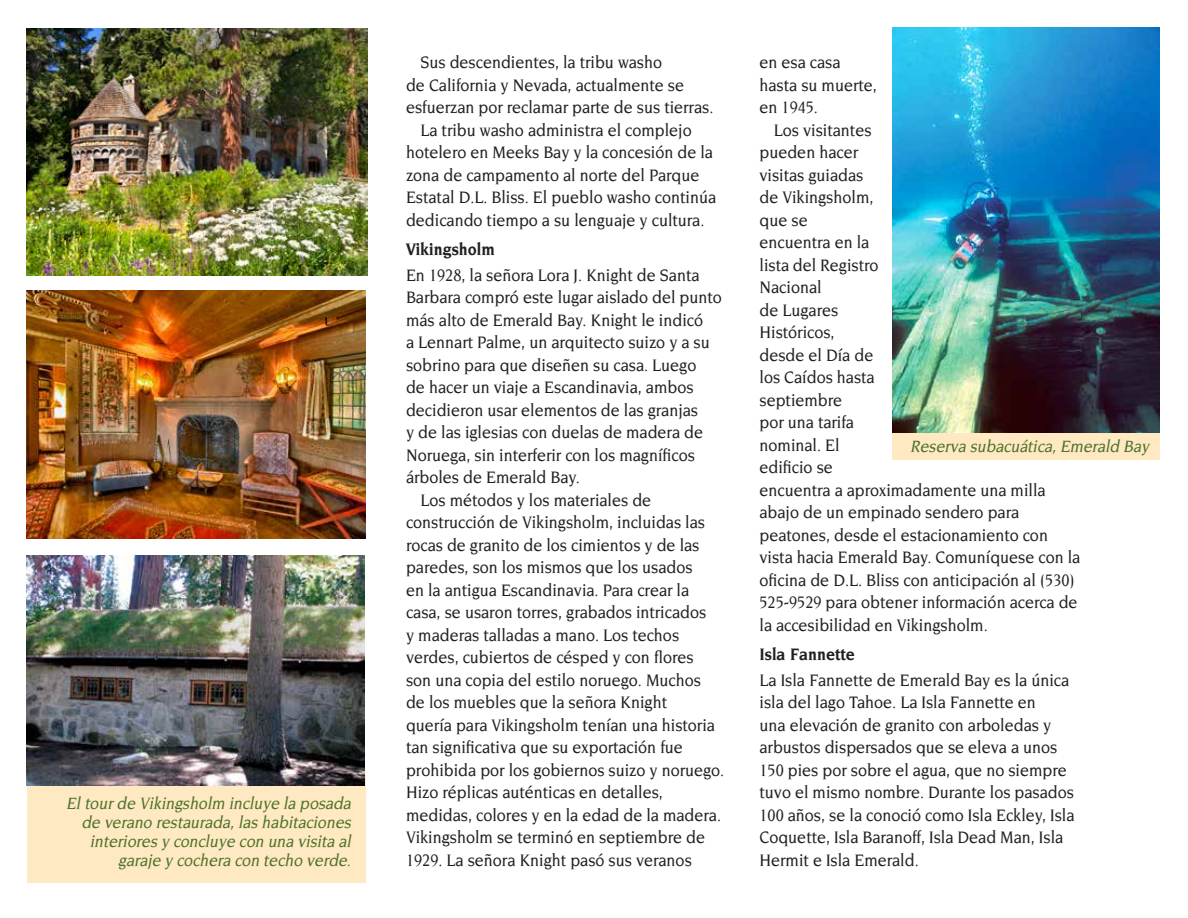
<style>
.page{position:relative;width:1188px;height:918px;background:#fff}
.page>*{position:absolute;margin:0;border:0;box-sizing:border-box;transform-origin:0 0}
.t1{font:500 18px/22.5px "Novarese";color:#231f20;scale:.9 1}
.t2{font:700 18px "Novarese";color:#231f20;scale:.9 1}
.t3{font:italic 500 17.7px/18.8px "Novarese";color:#4c7229;text-align:right;scale:.9 1}
</style>
<div class="page">
<div style="left:27px;top:775px;width:338px;height:108px;background:#ffe9c3"></div>
<img style="left:27px;top:28px;width:340px;height:247px">
<img style="left:27px;top:555px;width:338px;height:230px">
<img style="left:27px;top:291px;width:338px;height:248px">
<img style="left:892px;top:27px;width:268px;height:406px">
<div style="left:892px;top:433px;width:268px;height:27px;background:#ffe9c3"></div>
<p class="t3" style="left:66px;top:794px;width:322px">Eltourde Vikingsholm incluye la posada de verano restaurada,las habitaciones interiores y concluye con una visita al garaje y cochera con techo verde.</p>
<p class="t1" style="left:420px;top:51px;width:270px">Sus descendientes, la tribu washo</p>
<p class="t1" style="left:406px;top:73px;width:311px">de California y Nevada, actualmente se</p>
<p class="t1" style="left:406px;top:96px;width:343px">esfuerzan por reclamar parte de sus tierras.</p>
<p class="t1" style="left:420px;top:118px;width:303px">La tribu washo administra el complejo</p>
<p class="t1" style="left:406px;top:141px;width:343px">hotelero en Meeks Bay y la concesión de la</p>
<p class="t1" style="left:406px;top:163px;width:328px">zona de campamento al norte del Parque</p>
<p class="t1" style="left:406px;top:186px;width:346px">Estatal D.L. Bliss. El pueblo washo continúa</p>
<p class="t1" style="left:406px;top:208px;width:333px">dedicando tiempo a su lenguaje y cultura.</p>
<h2 class="t2" style="left:406px;top:239px;width:100px">Vikingsholm</h2>
<p class="t1" style="left:406px;top:263px;width:352px">En 1928, la señora Lora J. Knight de Santa Barbara compró este lugar aislado del punto más alto de Emerald Bay. Knight le indicó<br>a Lennart Palme, un arquitecto suizo y a su sobrino para que diseñen su casa. Luego<br>de hacer un viaje a Escandinavia, ambos decidieron usar elementos de las granjas<br>y de las iglesias con duelas de madera de Noruega, sin interferir con los magníficos árboles de Emerald Bay.</p>
<p class="t1" style="left:406px;top:488px;width:355px;text-indent:14px">Los métodos y los materiales de construcción de Vikingsholm, incluidas las rocas de granito de los cimientos y de las paredes, son los mismos que los usados<br>en la antigua Escandinavia. Para crear la casa, se usaron torres, grabados intricados<br>y maderas talladas a mano. Los techos verdes, cubiertos de césped y con flores<br>son una copia del estilo noruego. Muchos de los muebles que la señora Knight<br>quería para Vikingsholm tenían una historia tan significativa que su exportación fue prohibida por los gobiernos suizo y noruego.<br>Hizo réplicas auténticas en detalles, medidas, colores y en la edad de la madera.<br>Vikingsholm se terminó en septiembre de 1929. La señora Knight pasó sus veranos</p>
<p class="t1" style="left:760px;top:51px;width:132px">en esa casa hasta su muerte, en 1945.</p>
<p class="t1" style="left:760px;top:118px;width:358px;text-indent:14px">Los visitantes<br>pueden hacer<br>visitas guiadas<br>de Vikingsholm,<br>que se<br>encuentra en la<br>lista del Registro<br>Nacional<br>de Lugares<br>Históricos,<br>desde el Día de<br>los Caídos hasta<br>septiembre<br>por una tarifa<br>nominal. El<br>edificio se<br>encuentra a aproximadamente una milla abajo de un empinado sendero para peatones, desde el estacionamiento con vista hacia Emerald Bay. Comuníquese con la oficina de D.L. Bliss con anticipación al (530)<br>525-9529 para obtener información acerca de la accesibilidad en Vikingsholm.</p>
<h3 class="t2" style="left:760px;top:644px;width:108px">Isla Fannette</h3>
<p class="t1" style="left:760px;top:668px;width:352px">La Isla Fannette de Emerald Bay es la única isla del lago Tahoe. La Isla Fannette en<br>una elevación de granito con arboledas y arbustos dispersados que se eleva a unos 150 pies por sobre el agua, que no siempre tuvo el mismo nombre. Durante los pasados 100 años, se la conoció como Isla Eckley, Isla Coquette, Isla Baranoff, Isla Dead Man, Isla Hermit e Isla Emerald.</p>
<p class="t3" style="left:910px;top:437px;width:271px">Reserva subacuática,Emerald Bay</p>
</div>
